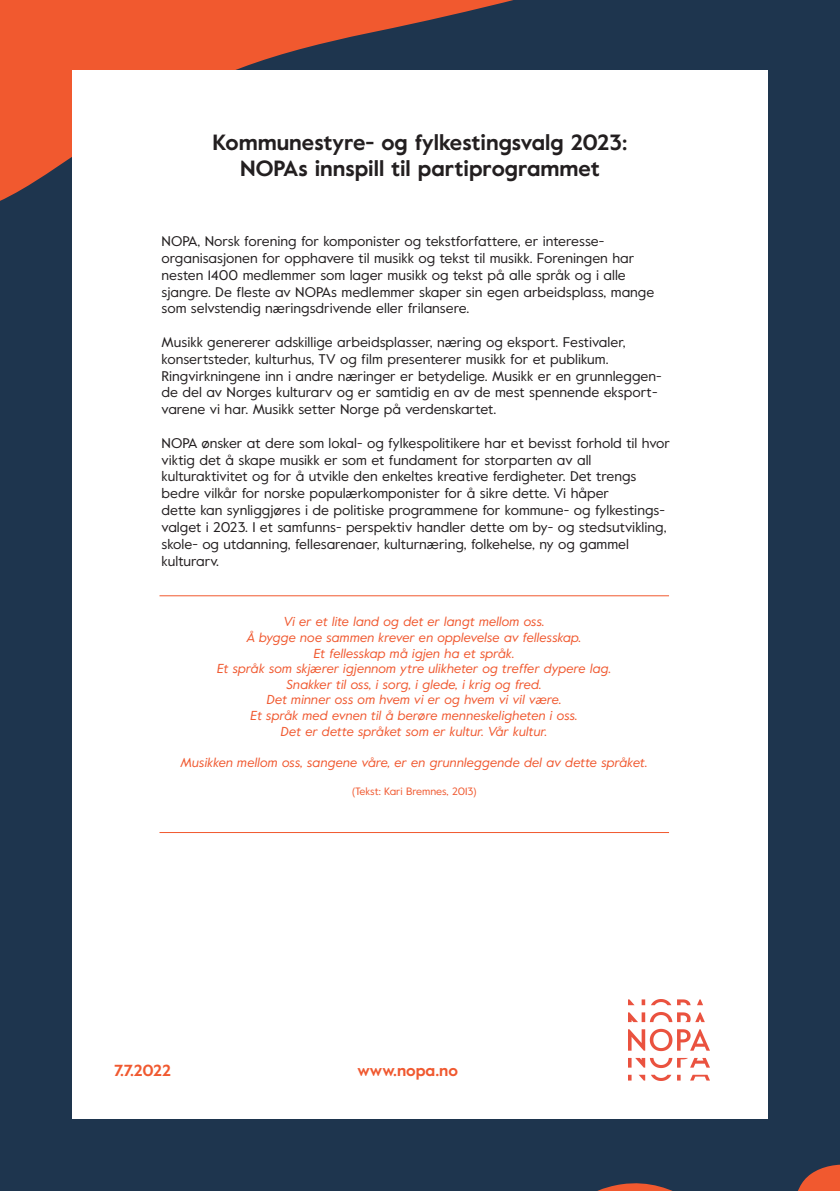
<style>
.page{position:relative;width:840px;height:1191px;background:#fff}
.page>*{position:absolute;margin:0;border:0;box-sizing:border-box;transform-origin:0 0}
.t1{font:700 22px/26.4px "Value";color:#231f20;text-align:center}
.t2{font:700 16px "Value";color:#f05930}
.t3{font:14px/16.8px "Value";color:#231f20}
.t4{font:italic 13px "Value";color:#f05930}
.t5{font:10.6px "Value";color:#f05930}
</style>
<div class="page">
<div style="left:0;top:0;width:839px;height:1191px;background:#1e354e"></div>
<svg style="left:597px;top:1020px;width:242px;height:171px"></svg>
<svg style="left:0;top:0;width:768px;height:511px"></svg>
<div style="left:72px;top:71px;width:695px;height:1048px;background:#fff"></div>
<img style="left:628px;top:999px;width:81px;height:81px">
<hr style="left:159px;top:595px;width:509px;height:1px;background:#f1592f">
<hr style="left:159px;top:832px;width:509px;height:1px;background:#f1592f">
<p class="t1" style="left:212px;top:129px;width:416px">Kommunestyre- og fylkestingsvalg 2023:<br>NOPAs innspill til partiprogrammet</p>
<p class="t3" style="left:161px;top:232px;width:494px">NOPA, Norsk forening for komponister og tekstforfattere, er interesse&shy;organisasjonen for opphavere til musikk og tekst til musikk. Foreningen har nesten 1400 medlemmer som lager musikk og tekst på alle språk og i alle sjangre. De fleste av NOPAs medlemmer skaper sin egen arbeidsplass, mange som selvstendig næringsdrivende eller frilansere.</p>
<p class="t3" style="left:161px;top:333px;width:465px">Musikk genererer adskillige arbeidsplasser, næring og eksport. Festivaler,</p>
<p class="t3" style="left:161px;top:350px;width:448px">konsertsteder, kulturhus, TV og film presenterer musikk for et publikum.</p>
<p class="t3" style="left:161px;top:367px;width:501px">Ringvirkningene inn i andre næringer er betydelige. Musikk er en grunnleggen&shy;de del av Norges kulturarv og er samtidig en av de mest spennende eksport&shy;varene vi har. Musikk setter Norge på verdenskartet.</p>
<p class="t3" style="left:161px;top:434px;width:509px">NOPA ønsker at dere som lokal- og fylkespolitikere har et bevisst forhold til hvor viktig det å skape musikk er som et fundament for storparten av all kulturaktivitet og for å utvikle den enkeltes kreative ferdigheter. Det trengs bedre vilkår for norske populærkomponister for å sikre dette. Vi håper<br>dette kan synliggjøres i de politiske programmene for kommune- og fylkestings&shy;valget i 2023. I et samfunns- perspektiv handler dette om by- og stedsutvikling, skole- og utdanning, fellesarenaer, kulturnæring, folkehelse, ny og gammel kulturarv.</p>
<p class="t4" style="left:283px;top:613px;width:262px">Vi er et lite land og det er langt mellom oss.</p>
<p class="t4" style="left:247px;top:628px;width:336px">Å bygge noe sammen krever en opplevelse av fellesskap.</p>
<p class="t4" style="left:313px;top:644px;width:202px">Et fellesskap må igjen ha et språk.</p>
<p class="t4" style="left:217px;top:659px;width:395px">Et språk som skjærer igjennom ytre ulikheter og treffer dypere lag.</p>
<p class="t4" style="left:286px;top:675px;width:257px">Snakker til oss, i sorg, i glede, i krig og fred.</p>
<p class="t4" style="left:267px;top:691px;width:296px">Det minner oss om hvem vi er og hvem vi vil være.</p>
<p class="t4" style="left:250px;top:706px;width:328px">Et språk med evnen til å berøre menneskeligheten i oss.</p>
<p class="t4" style="left:281px;top:722px;width:268px">Det er dette språket som er kultur. Vår kultur.</p>
<p class="t4" style="left:181px;top:753px;width:468px">Musikken mellom oss, sangene våre, er en grunnleggende del av dette språket.</p>
<p class="t5" style="left:352px;top:784px;width:126px">(Tekst: Kari Bremnes, 2013)</p>
<p class="t2" style="left:114px;top:1059px;width:58px">7.7.2022</p>
<p class="t2" style="left:357px;top:1059px;width:102px">www.nopa.no</p>
</div>
